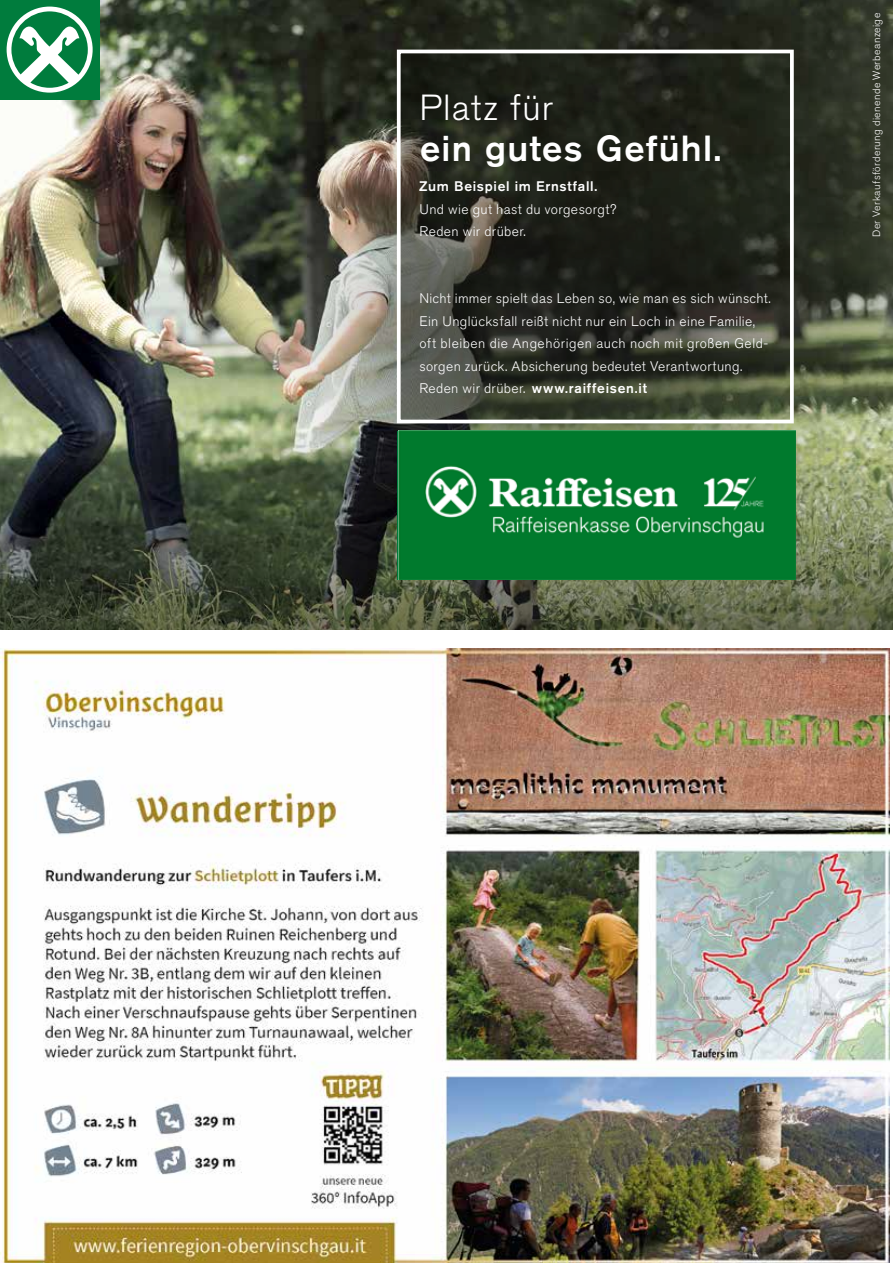
<style>
.page{position:relative;width:893px;height:1263px;background:#fff}
.page>*{position:absolute;margin:0;border:0;box-sizing:border-box;transform-origin:0 0}
.t1{font:500 36px "Akzidenz Grotesk BQ";letter-spacing:.035em;color:#fff}
.t2{font:300 36px "Akzidenz Grotesk BQ";letter-spacing:.03em;color:#fff}
.t3{font:300 13.8px/22.5px "Akzidenz Grotesk BQ";letter-spacing:.025em;color:#fff}
.t4{font:500 13.8px "Akzidenz Grotesk BQ";letter-spacing:.05em;color:#fff}
.t5{font:300 10.5px "Akzidenz Grotesk BQ";letter-spacing:.04em;color:#fff}
.s1{font-weight:500}
</style>
<div class="page">
<img style="left:0;top:0;width:292px;height:431px">
<svg style="left:0;top:431px;width:893px;height:198px;background:#474f3c"></svg>
<svg style="left:830px;top:0;width:63px;height:106px;background:#32372a"></svg>
<img style="left:236px;top:106px;width:657px;height:475px">
<svg style="left:292px;top:0;width:538px;height:358px;background:#32342a"></svg>
<div style="left:397px;top:50px;width:397px;height:373px;border:4px solid #fff"></div>
<div style="left:0;top:0;width:99px;height:99px;background:#007c3d"></div>
<svg style="left:7px;top:7px;width:86px;height:86px"></svg>
<img style="left:398px;top:431px;width:397px;height:149px">
<img style="left:0;top:648px;width:890px;height:615px">
<h1 class="t2" style="left:419px;top:87px;width:135px">Platz für</h1>
<h1 class="t1" style="left:420px;top:127px;width:303px">ein gutes Gefühl.</h1>
<p class="t4" style="left:419px;top:178px;width:180px">Zum Beispiel im Ernstfall.</p>
<p class="t3" style="left:420px;top:198px;width:199px">Und wie gut hast du vorgesorgt?<br>Reden wir drüber.</p>
<p class="t3" style="left:419px;top:288px;width:353px">Nicht immer spielt das Leben so, wie man es sich wünscht.<br>Ein Unglücksfall reißt nicht nur ein Loch in eine Familie, oft bleiben die Angehörigen auch noch mit großen Geld&shy;sorgen zurück. Absicherung bedeutet Verantwortung.<br>Reden wir drüber. <span class="s1">www.raiffeisen.it</span></p>
<p class="t5" style="left:871px;top:237px;width:226px;rotate:-90deg">Der Verkaufsförderung dienende Werbeanzeige</p>
</div>
